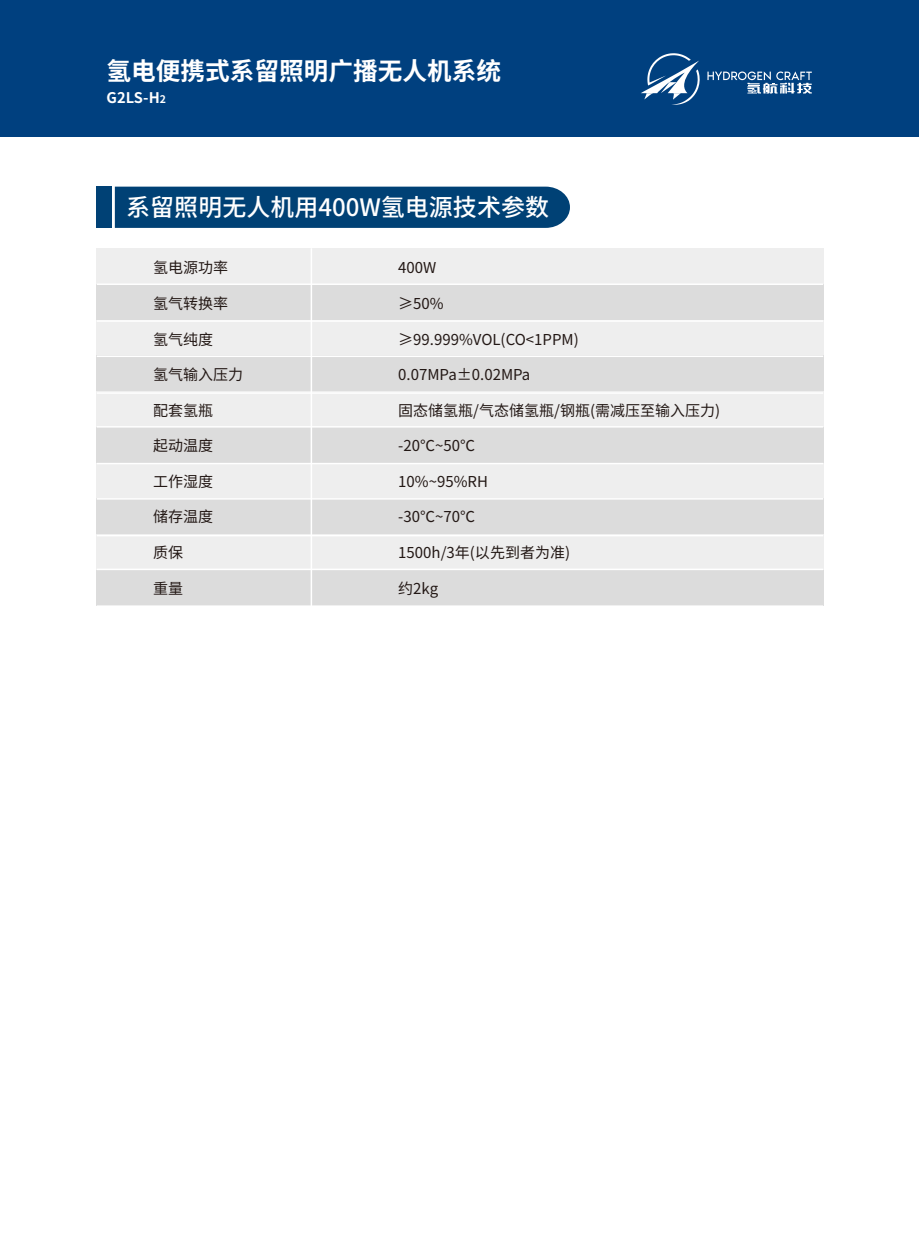
<style>
.page{position:relative;width:919px;height:1238px;background:#fff}
.page>*{position:absolute;margin:0;border:0;box-sizing:border-box;transform-origin:0 0}
.t1{font:700 24.6px "Source Han Sans CN";color:#fff}
.t2{font:500 24px "Source Han Sans CN";color:#fff}
.t3{font:15px "Source Han Sans CN";color:#231815}
.t4{font:700 14.7px "Source Han Sans CN";color:#fff}
.s1{font-size:10.5px}
</style>
<div class="page">
<div style="left:0;top:0;width:918px;height:136px;background:#00407f"></div>
<svg style="left:641px;top:53px;width:59px;height:52px"></svg>
<svg style="left:707px;top:71px;width:104px;height:23px"></svg>
<div style="left:97px;top:187px;width:15px;height:41px;background:#004175"></div>
<div style="left:115px;top:187px;width:455px;height:41px;background:#004175"></div>
<div style="left:97px;top:248px;width:363px;height:36px;background:#eee"></div>
<div style="left:460px;top:248px;width:363px;height:36px;background:#eee"></div>
<div style="left:97px;top:284px;width:363px;height:36px;background:#dcdcdc"></div>
<div style="left:460px;top:284px;width:363px;height:36px;background:#dcdcdc"></div>
<div style="left:97px;top:320px;width:363px;height:35px;background:#eee"></div>
<div style="left:460px;top:320px;width:363px;height:35px;background:#eee"></div>
<div style="left:97px;top:355px;width:363px;height:36px;background:#dcdcdc"></div>
<div style="left:460px;top:355px;width:363px;height:36px;background:#dcdcdc"></div>
<div style="left:97px;top:391px;width:363px;height:36px;background:#eee"></div>
<div style="left:460px;top:391px;width:363px;height:36px;background:#eee"></div>
<div style="left:97px;top:427px;width:363px;height:35px;background:#dcdcdc"></div>
<div style="left:460px;top:427px;width:363px;height:35px;background:#dcdcdc"></div>
<div style="left:97px;top:462px;width:363px;height:36px;background:#eee"></div>
<div style="left:460px;top:462px;width:363px;height:36px;background:#eee"></div>
<div style="left:97px;top:498px;width:363px;height:36px;background:#dcdcdc"></div>
<div style="left:460px;top:498px;width:363px;height:36px;background:#dcdcdc"></div>
<div style="left:97px;top:534px;width:363px;height:36px;background:#eee"></div>
<div style="left:460px;top:534px;width:363px;height:36px;background:#eee"></div>
<div style="left:97px;top:570px;width:363px;height:35px;background:#dcdcdc"></div>
<div style="left:460px;top:570px;width:363px;height:35px;background:#dcdcdc"></div>
<hr style="left:97px;top:283px;width:726px;height:2px;background:#fff">
<hr style="left:97px;top:320px;width:726px;height:2px;background:#fff">
<hr style="left:97px;top:355px;width:726px;height:2px;background:#fff">
<hr style="left:97px;top:392px;width:726px;height:2px;background:#fff">
<hr style="left:97px;top:426px;width:726px;height:1px;background:#fff">
<hr style="left:97px;top:463px;width:726px;height:1px;background:#fff">
<hr style="left:97px;top:498px;width:726px;height:1px;background:#fff">
<hr style="left:97px;top:535px;width:726px;height:1px;background:#fff">
<hr style="left:97px;top:568px;width:726px;height:2px;background:#fff">
<hr style="left:310px;top:248px;width:2px;height:358px;background:#fff">
<h1 class="t1" style="left:106px;top:57px;width:396px">氢电便携式系留照明广播无人机系统</h1>
<p class="t4" style="left:107px;top:89px;width:61px">G2LS-H<span class="s1">2</span></p>
<h2 class="t2" style="left:126px;top:193px;width:424px">系留照明无人机用400W氢电源技术参数</h2>
<p class="t3" style="left:153px;top:259px;width:77px">氢电源功率</p>
<p class="t3" style="left:153px;top:295px;width:77px">氢气转换率</p>
<p class="t3" style="left:153px;top:330px;width:62px">氢气纯度</p>
<p class="t3" style="left:153px;top:366px;width:92px">氢气输入压力</p>
<p class="t3" style="left:153px;top:402px;width:62px">配套氢瓶</p>
<p class="t3" style="left:153px;top:437px;width:62px">起动温度</p>
<p class="t3" style="left:153px;top:473px;width:62px">工作湿度</p>
<p class="t3" style="left:153px;top:508px;width:62px">储存温度</p>
<p class="t3" style="left:153px;top:544px;width:31px">质保</p>
<p class="t3" style="left:153px;top:579px;width:31px">重量</p>
<p class="t3" style="left:398px;top:259px;width:40px">400W</p>
<p class="t3" style="left:398px;top:295px;width:47px">≥50%</p>
<p class="t3" style="left:398px;top:330px;width:182px">≥99.999%VOL(CO&lt;1PPM)</p>
<p class="t3" style="left:398px;top:366px;width:134px">0.07MPa±0.02MPa</p>
<p class="t3" style="left:398px;top:402px;width:323px">固态储氢瓶/气态储氢瓶/钢瓶(需减压至输入压力)</p>
<p class="t3" style="left:398px;top:437px;width:78px">-20℃~50℃</p>
<p class="t3" style="left:398px;top:473px;width:91px">10%~95%RH</p>
<p class="t3" style="left:398px;top:508px;width:78px">-30℃~70℃</p>
<p class="t3" style="left:398px;top:544px;width:173px">1500h/3年(以先到者为准)</p>
<p class="t3" style="left:398px;top:579px;width:41px">约2kg</p>
</div>
